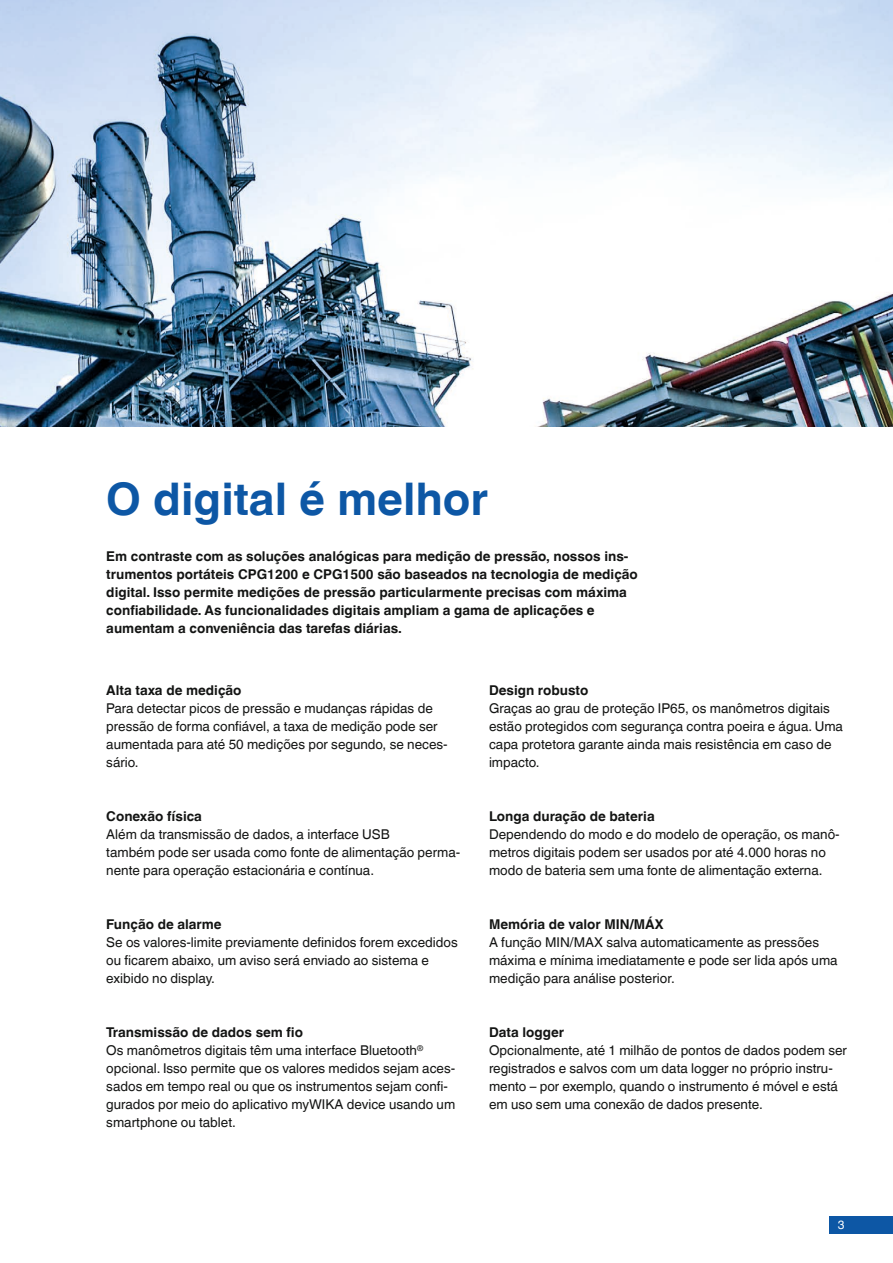
<style>
.page{position:relative;width:893px;height:1263px;background:#fff}
.page>*{position:absolute;margin:0;border:0;box-sizing:border-box;transform-origin:0 0}
.t1{font:700 45px "Helvetica World";color:#0d57a5}
.t2{font:13.5px/18px "Helvetica World";color:#131413}
.t3{font:700 13.5px/18px "Helvetica World";color:#131413}
.t4{font:12px "Helvetica World";color:#fff}
.s1{font-weight:700}
</style>
<div class="page">
<img style="left:0;top:0;width:893px;height:426px">
<div style="left:829px;top:1216px;width:64px;height:17px;background:#0d57a5"></div>
<h1 class="t1" style="left:106px;top:473px;width:384px">O digital é melhor</h1>
<p class="t3" style="left:106px;top:548px;width:533px">Em contraste com as soluções analógicas para medição de pressão, nossos ins&shy;trumentos portáteis CPG1200 e CPG1500 são baseados na tecnologia de medição digital. Isso permite medições de pressão particularmente precisas com máxima confiabilidade. As funcionalidades digitais ampliam a gama de aplicações e aumentam a conveniência das tarefas diárias.</p>
<p class="t3" style="left:106px;top:681px;width:137px">Alta taxa de medição</p>
<p class="t2" style="left:106px;top:699px;width:343px">Para detectar picos de pressão e mudanças rápidas de pressão de forma confiável, a taxa de medição pode ser aumentada para até 50 medições por segundo, se neces&shy;sário.</p>
<p class="t3" style="left:106px;top:807px;width:97px">Conexão física</p>
<p class="t2" style="left:106px;top:825px;width:355px">Além da transmissão de dados, a interface USB<br>também pode ser usada como fonte de alimentação perma&shy;nente para operação estacionária e contínua.</p>
<p class="t3" style="left:106px;top:915px;width:117px">Função de alarme</p>
<p class="t2" style="left:106px;top:933px;width:353px">Se os valores-limite previamente definidos forem excedidos ou ficarem abaixo, um aviso será enviado ao sistema e exibido no display.</p>
<p class="t2" style="left:106px;top:1023px;width:351px"><span class="s1">Transmissão de dados sem fio<br></span>Os manômetros digitais têm uma interface Bluetooth<sup>® </sup>opcional. Isso permite que os valores medidos sejam aces&shy;sados em tempo real ou que os instrumentos sejam confi&shy;gurados por meio do aplicativo myWIKA device usando um smartphone ou tablet.</p>
<p class="t3" style="left:489px;top:681px;width:101px">Design robusto</p>
<p class="t2" style="left:489px;top:699px;width:355px">Graças ao grau de proteção IP65, os manômetros digitais estão protegidos com segurança contra poeira e água. Uma capa protetora garante ainda mais resistência em caso de impacto.</p>
<p class="t3" style="left:489px;top:807px;width:167px">Longa duração de bateria</p>
<p class="t2" style="left:489px;top:825px;width:352px">Dependendo do modo e do modelo de operação, os manô&shy;metros digitais podem ser usados por até 4.000 horas no modo de bateria sem uma fonte de alimentação externa.</p>
<p class="t3" style="left:489px;top:915px;width:176px">Memória de valor MIN/MÁX</p>
<p class="t2" style="left:489px;top:933px;width:350px">A função MIN/MAX salva automaticamente as pressões máxima e mínima imediatamente e pode ser lida após uma medição para análise posterior.</p>
<p class="t3" style="left:489px;top:1023px;width:77px">Data logger</p>
<p class="t2" style="left:489px;top:1041px;width:359px">Opcionalmente, até 1 milhão de pontos de dados podem ser registrados e salvos com um data logger no próprio instru&shy;mento – por exemplo, quando o instrumento é móvel e está em uso sem uma conexão de dados presente.</p>
<p class="t4" style="left:838px;top:1218px;width:8px">3</p>
</div>
